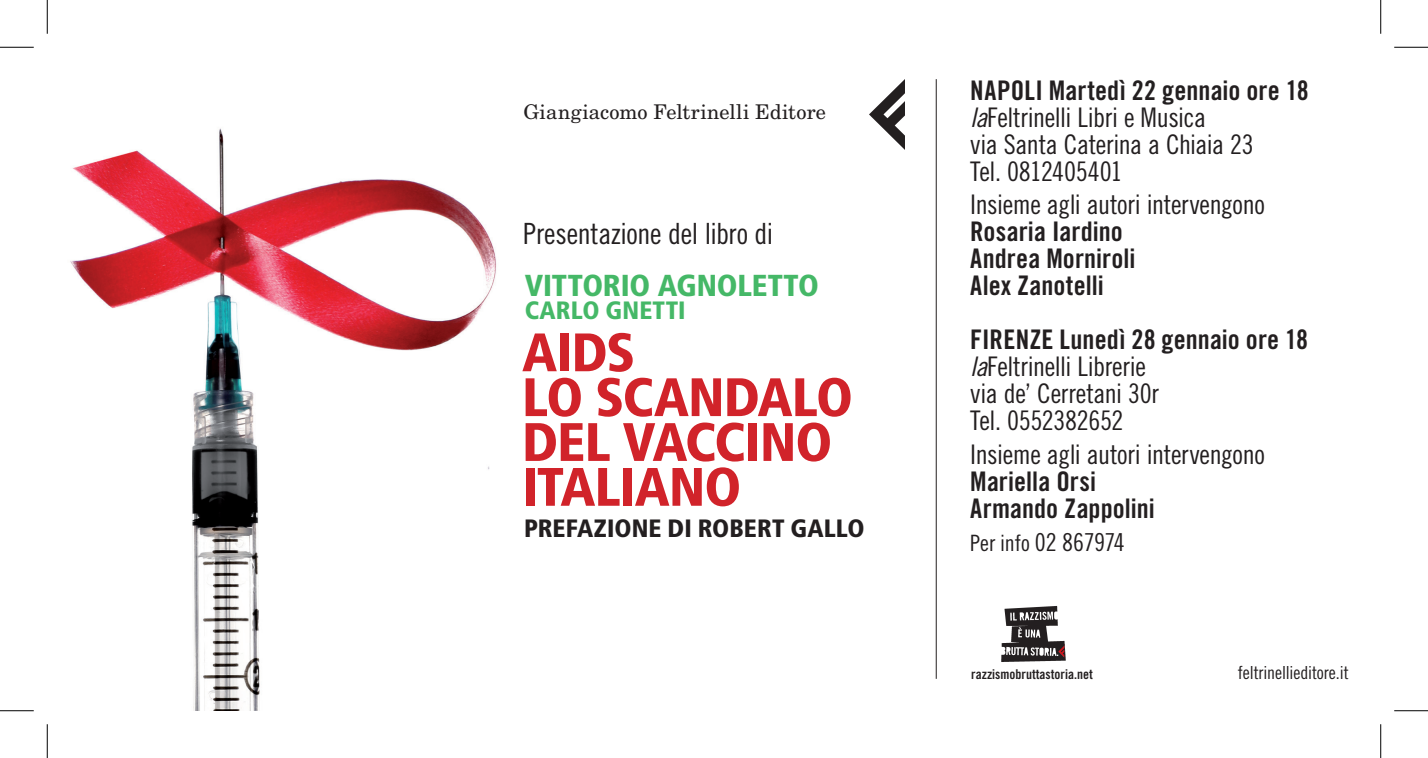
<style>
.page{position:relative;width:1428px;height:758px;background:#fff}
.page>*{position:absolute;margin:0;border:0;box-sizing:border-box;transform-origin:0 0}
.t1{font:900 condensed 54px/44.8px "Frutiger LT Std";letter-spacing:-.015em;color:#d1232a}
.t2{font:900 condensed 30.38px "Frutiger LT Std";letter-spacing:-.005em;color:#45b867}
.t3{font:29.25px "Trade Gothic Cond Eighteen";letter-spacing:-.01em;color:#231f20}
.t4{font:27px/27px "Trade Gothic Cond Eighteen";letter-spacing:-.015em;color:#231f20}
.t5{font:27px/27px "Trade Gothic Bold Cond Twenty";color:#231f20}
.t6{font:900 condensed 24.97px "Frutiger LT Std";color:#231f20}
.t7{font:900 condensed 24.97px "Frutiger LT Std";letter-spacing:.005em;color:#45b867}
.t8{font:24.75px "Trade Gothic Cond Eighteen";letter-spacing:-.02em;color:#231f20}
.t9{font:20.25px "New Century Schlbk";letter-spacing:.01em;color:#231f20}
.t10{font:18px "Trade Gothic Cond Eighteen";letter-spacing:-.005em;color:#231f20}
.t11{font:13.5px "Trade Gothic Bold Cond Twenty";color:#231f20}
.s1{font-family:"Trade Gothic Cond Eighteen Obl"}
.s2{font-size:22.5px}
</style>
<div class="page">
<img style="left:869px;top:80px;width:35px;height:69px">
<img style="left:1001px;top:606px;width:65px;height:56px">
<img style="left:70px;top:128px;width:426px;height:583px">
<hr style="left:935px;top:79px;width:1px;height:600px;background:#231f20">
<hr style="left:0;top:47px;width:34px;height:1px;background:#000">
<hr style="left:1394px;top:47px;width:33px;height:1px;background:#000">
<hr style="left:0;top:710px;width:34px;height:1px;background:#000">
<hr style="left:1394px;top:710px;width:33px;height:1px;background:#000">
<hr style="left:47px;top:0;width:1px;height:34px;background:#000">
<hr style="left:47px;top:724px;width:1px;height:34px;background:#000">
<hr style="left:1380px;top:0;width:1px;height:34px;background:#000">
<hr style="left:1380px;top:724px;width:1px;height:34px;background:#000">
<p class="t9" style="left:523px;top:99px;width:304px">Giangiacomo Feltrinelli Editore</p>
<p class="t3" style="left:523px;top:216px;width:251px">Presentazione del libro di</p>
<p class="t2" style="left:524px;top:267px;width:296px">VITTORIO AGNOLETTO</p>
<p class="t7" style="left:524px;top:296px;width:162px">CARLO GNETTI</p>
<h1 class="t1" style="left:522px;top:330px;width:332px">AIDS<br>LO SCANDALO<br>DEL VACCINO<br>ITALIANO</h1>
<p class="t6" style="left:524px;top:514px;width:342px">PREFAZIONE DI ROBERT GALLO</p>
<p class="t5" style="left:970px;top:76px;width:340px">NAPOLI Martedì 22 gennaio ore 18</p>
<p class="t4" style="left:970px;top:103px;width:285px"><span class="s1">la</span>Feltrinelli Libri e Musica<br>via Santa Caterina a Chiaia 23<br>Tel. 0812405401</p>
<p class="t4" style="left:970px;top:191px;width:296px">Insieme agli autori intervengono</p>
<p class="t5" style="left:970px;top:218px;width:167px">Rosaria Iardino<br>Andrea Morniroli<br>Alex Zanotelli</p>
<p class="t5" style="left:970px;top:326px;width:339px">FIRENZE Lunedì 28 gennaio ore 18</p>
<p class="t4" style="left:970px;top:353px;width:190px"><span class="s1">la</span>Feltrinelli Librerie via de’ Cerretani 30r<br>Tel. 0552382652</p>
<p class="t4" style="left:970px;top:440px;width:296px">Insieme agli autori intervengono</p>
<p class="t5" style="left:970px;top:467px;width:186px">Mariella Orsi<br>Armando Zappolini</p>
<p class="t8" style="left:970px;top:527px;width:156px"><span class="s2">Per info</span> 02 867974</p>
<p class="t11" style="left:971px;top:665px;width:123px">razzismobruttastoria.net</p>
<p class="t10" style="left:1237px;top:662px;width:112px">feltrinellieditore.it</p>
</div>
